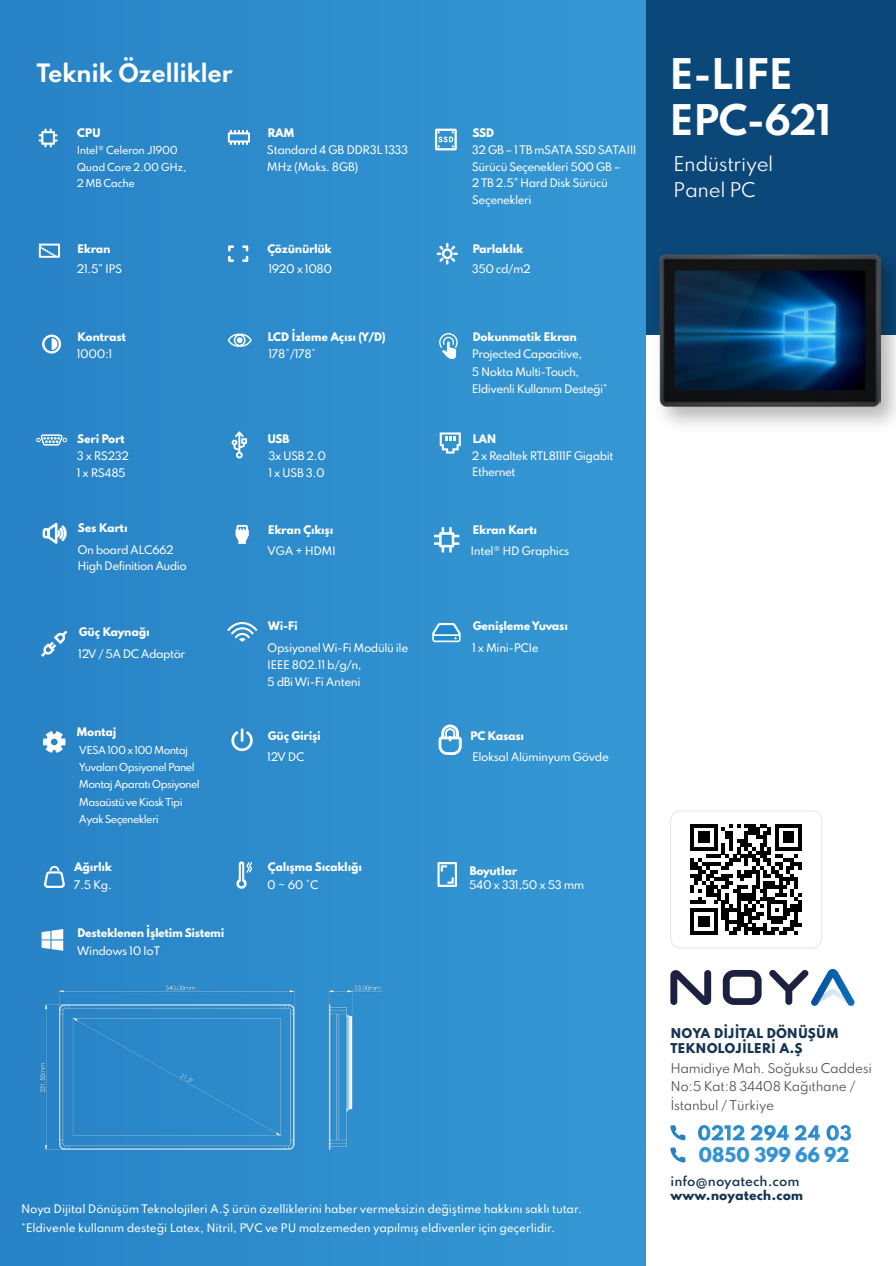
<style>
.page{position:relative;width:896px;height:1266px;background:#fff}
.page>*{position:absolute;margin:0;border:0;box-sizing:border-box;transform-origin:0 0}
.t1{font:700 37.5px/46.5px "Spartan";letter-spacing:-.025em;color:#fff}
.t2{font:700 22.5px "Spartan";letter-spacing:-.02em;color:#fff}
.t3{font:18px/25.5px "Spartan";letter-spacing:-.025em;color:#fff}
.t4{font:800 18px "Spartan";letter-spacing:-.02em;color:#3593d1}
.t5{font:12px/18.8px "Spartan";letter-spacing:-.025em;color:#4a494a}
.t6{font:800 12px/15px "Spartan";color:#153452}
.t7{font:600 12px "Spartan";color:#153452}
.t8{font:500 10.5px/16.5px "Spartan";letter-spacing:-.04em;color:#fff}
.t9{font:800 10.5px "Spartan";letter-spacing:-.03em;color:#fff}
.t10{font:500 10.5px/19.5px "Spartan";letter-spacing:-.015em;color:#fff}
.t11{font:500 9.75px/17.2px "Spartan";letter-spacing:-.065em;color:#fff}
.t12{font:500 9.75px/16.5px "Spartan";letter-spacing:-.04em;color:#fff}
</style>
<div class="page">
<div style="left:645px;top:0;width:251px;height:334px;background:#0b4779"></div>
<img style="left:647px;top:257px;width:249px;height:168px">
<img style="left:659px;top:254px;width:221px;height:153px">
<div style="left:0;top:0;width:645px;height:1266px;background:#2f8ecd"></div>
<svg style="left:435px;top:129px;width:22px;height:21px"></svg>
<svg style="left:39px;top:128px;width:19px;height:19px"></svg>
<svg style="left:228px;top:130px;width:22px;height:15px"></svg>
<svg style="left:437px;top:243px;width:21px;height:21px"></svg>
<svg style="left:38px;top:243px;width:22px;height:15px"></svg>
<svg style="left:228px;top:245px;width:7px;height:17px"></svg>
<svg style="left:242px;top:245px;width:7px;height:17px"></svg>
<svg style="left:440px;top:432px;width:21px;height:22px"></svg>
<svg style="left:36px;top:434px;width:31px;height:17px"></svg>
<svg style="left:231px;top:431px;width:16px;height:28px"></svg>
<svg style="left:439px;top:333px;width:19px;height:26px"></svg>
<svg style="left:42px;top:335px;width:19px;height:19px"></svg>
<svg style="left:228px;top:334px;width:24px;height:13px"></svg>
<svg style="left:41px;top:630px;width:26px;height:27px"></svg>
<svg style="left:227px;top:622px;width:30px;height:20px"></svg>
<svg style="left:432px;top:623px;width:29px;height:19px"></svg>
<svg style="left:236px;top:861px;width:16px;height:28px"></svg>
<svg style="left:437px;top:862px;width:20px;height:25px"></svg>
<svg style="left:43px;top:523px;width:24px;height:20px"></svg>
<svg style="left:236px;top:525px;width:13px;height:19px"></svg>
<svg style="left:434px;top:527px;width:25px;height:25px"></svg>
<svg style="left:231px;top:728px;width:22px;height:23px"></svg>
<svg style="left:439px;top:724px;width:23px;height:31px"></svg>
<svg style="left:43px;top:731px;width:23px;height:22px"></svg>
<div style="left:51px;top:739px;width:7px;height:6px;border:2px solid #2188c9;border-radius:50%"></div>
<svg style="left:42px;top:929px;width:21px;height:22px"></svg>
<img style="left:44px;top:871px;width:21px;height:17px">
<svg style="left:49px;top:866px;width:10px;height:5px"></svg>
<img style="left:39px;top:985px;width:344px;height:165px">
<div style="left:670px;top:810px;width:152px;height:138px;border:1px solid #e5e5e5;border-radius:10px"></div>
<svg style="left:691px;top:824px;width:111px;height:111px"></svg>
<svg style="left:698px;top:1125px;width:47px;height:15px"></svg>
<svg style="left:751px;top:1125px;width:38px;height:15px"></svg>
<svg style="left:795px;top:1125px;width:25px;height:15px"></svg>
<svg style="left:826px;top:1125px;width:25px;height:15px"></svg>
<svg style="left:670px;top:1125px;width:15px;height:15px"></svg>
<svg style="left:670px;top:1147px;width:15px;height:15px"></svg>
<svg style="left:723px;top:970px;width:39px;height:35px"></svg>
<svg style="left:670px;top:970px;width:41px;height:35px"></svg>
<svg style="left:769px;top:969px;width:85px;height:37px"></svg>
<h2 class="t2" style="left:36px;top:56px;width:198px">Teknik Özellikler</h2>
<p class="t9" style="left:77px;top:125px;width:25px">CPU</p>
<p class="t12" style="left:77px;top:142px;width:111px">Intel® Celeron J1900<br>Quad Core 2.00 GHz,<br>2 MB Cache</p>
<p class="t9" style="left:267px;top:125px;width:29px">RAM</p>
<p class="t8" style="left:267px;top:142px;width:143px">Standard 4 GB DDR3L 1333<br>MHz (Maks. 8GB)</p>
<p class="t9" style="left:472px;top:125px;width:23px">SSD</p>
<p class="t8" style="left:472px;top:142px;width:166px">32 GB – 1 TB mSATA SSD SATAIII<br>Sürücü Seçenekleri 500 GB –<br>2 TB 2.5” Hard Disk Sürücü<br>Seçenekleri</p>
<p class="t9" style="left:77px;top:241px;width:35px">Ekran</p>
<p class="t8" style="left:77px;top:260px;width:47px">21.5” IPS</p>
<p class="t9" style="left:267px;top:241px;width:66px">Çözünürlük</p>
<p class="t8" style="left:268px;top:260px;width:65px">1920 x 1080</p>
<p class="t9" style="left:472px;top:241px;width:52px">Parlaklık</p>
<p class="t8" style="left:472px;top:260px;width:60px">350 cd/m2</p>
<p class="t9" style="left:77px;top:329px;width:50px">Kontrast</p>
<p class="t8" style="left:77px;top:346px;width:37px">1000:1</p>
<p class="t9" style="left:267px;top:329px;width:120px">LCD İzleme Açısı (Y/D)</p>
<p class="t8" style="left:268px;top:346px;width:49px">178°/178°</p>
<p class="t9" style="left:472px;top:329px;width:106px">Dokunmatik Ekran</p>
<p class="t8" style="left:472px;top:345px;width:137px;line-height:17.2px">Projected Capacitive,<br>5 Nokta Multi-Touch,<br>Eldivenli Kullanım Desteği*</p>
<p class="t9" style="left:77px;top:430px;width:49px">Seri Port</p>
<p class="t8" style="left:77px;top:446px;width:54px;line-height:17.2px">3 x RS232<br>1 x RS485</p>
<p class="t9" style="left:267px;top:430px;width:24px">USB</p>
<p class="t8" style="left:268px;top:446px;width:59px;line-height:17.2px">3x USB 2.0<br>1 x USB 3.0</p>
<p class="t9" style="left:472px;top:430px;width:26px">LAN</p>
<p class="t8" style="left:472px;top:447px;width:143px">2 x Realtek RTL8111F Gigabit<br>Ethernet</p>
<p class="t9" style="left:78px;top:520px;width:51px">Ses Kartı</p>
<p class="t8" style="left:77px;top:541px;width:111px">On board ALC662<br>High Definition Audio</p>
<p class="t9" style="left:268px;top:522px;width:67px">Ekran Çıkışı</p>
<p class="t8" style="left:267px;top:542px;width:70px">VGA + HDMI</p>
<p class="t9" style="left:473px;top:522px;width:66px">Ekran Kartı</p>
<p class="t8" style="left:471px;top:542px;width:100px">Intel® HD Graphics</p>
<p class="t9" style="left:79px;top:624px;width:73px">Güç Kaynağı</p>
<p class="t8" style="left:78px;top:645px;width:109px">12V / 5A DC Adaptör</p>
<p class="t9" style="left:268px;top:618px;width:32px">Wi-Fi</p>
<p class="t8" style="left:267px;top:638px;width:143px;line-height:17.2px">Opsiyonel Wi-Fi Modülü ile<br>IEEE 802.11 b/g/n,<br>5 dBi Wi-Fi Anteni</p>
<p class="t9" style="left:473px;top:618px;width:97px">Genişleme Yuvası</p>
<p class="t8" style="left:472px;top:639px;width:68px">1 x Mini-PCIe</p>
<p class="t9" style="left:76px;top:723px;width:42px">Montaj</p>
<p class="t9" style="left:470px;top:728px;width:56px">PC Kasası</p>
<p class="t11" style="left:79px;top:741px;width:122px">VESA 100 x 100 Montaj<br>Yuvaları Opsiyonel Panel<br>Montaj Aparatı Opsiyonel<br>Masaüstü ve Kiosk Tipi<br>Ayak Seçenekleri</p>
<p class="t9" style="left:268px;top:728px;width:54px">Güç Girişi</p>
<p class="t8" style="left:267px;top:748px;width:39px">12V DC</p>
<p class="t8" style="left:472px;top:748px;width:138px">Eloksal Alüminyum Gövde</p>
<p class="t9" style="left:74px;top:858px;width:39px">Ağırlık</p>
<p class="t8" style="left:74px;top:876px;width:40px">7.5 Kg.</p>
<p class="t9" style="left:77px;top:925px;width:149px">Desteklenen İşletim Sistemi</p>
<p class="t8" style="left:77px;top:942px;width:85px">Windows 10 IoT</p>
<p class="t9" style="left:268px;top:859px;width:96px">Çalışma Sıcaklığı</p>
<p class="t8" style="left:267px;top:876px;width:53px">0 ~ 60 °C</p>
<p class="t9" style="left:470px;top:863px;width:49px">Boyutlar</p>
<p class="t8" style="left:469px;top:876px;width:117px">540 x 331,50 x 53 mm</p>
<p class="t10" style="left:21px;top:1198px;width:563px">Noya Dijital Dönüşüm Teknolojileri A.Ş ürün özelliklerini haber vermeksizin değiştime hakkını saklı tutar. *Eldivenle kullanım desteği Latex, Nitril, PVC ve PU malzemeden yapılmış eldivenler için geçerlidir.</p>
<h1 class="t1" style="left:669px;top:50px;width:164px">E-LIFE<br>EPC-621</h1>
<h3 class="t3" style="left:673px;top:151px;width:102px">Endüstriyel<br>Panel PC</h3>
<p class="t6" style="left:670px;top:1025px;width:170px">NOYA DİJİTAL DÖNÜŞÜM<br>TEKNOLOJİLERİ A.Ş</p>
<p class="t5" style="left:670px;top:1058px;width:203px">Hamidiye Mah. Soğuksu Caddesi<br>No:5 Kat:8 34408 Kağıthane /<br>İstanbul / Türkiye</p>
<h3 class="t4" style="left:698px;top:1141px;width:153px">0850 399 66 92</h3>
<p class="t7" style="left:671px;top:1172px;width:130px">info@noyatech.com</p>
<p class="t6" style="left:671px;top:1187px;width:134px">www.noyatech.com</p>
</div>
